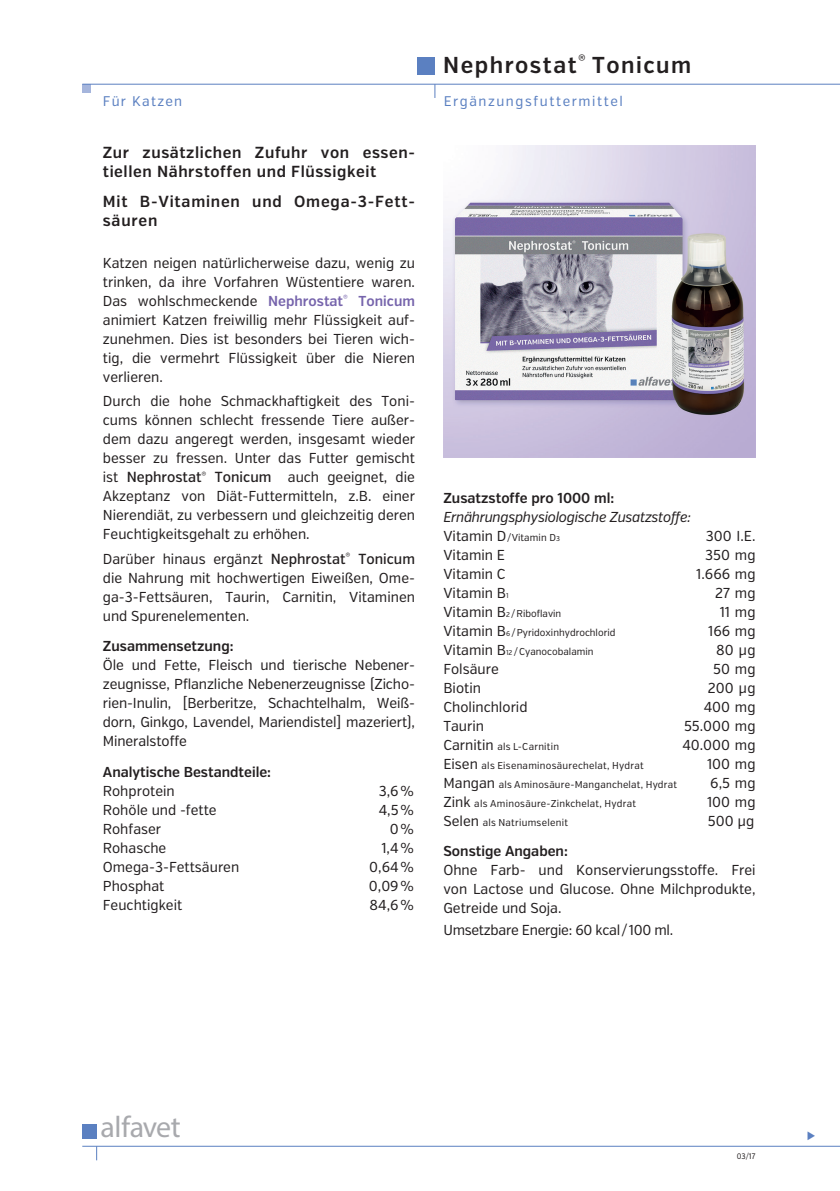
<style>
.page{position:relative;width:840px;height:1191px;background:#fff}
.page>*{position:absolute;margin:0;border:0;box-sizing:border-box;transform-origin:0 0}
.t1{font:30px "Myriad Pro";letter-spacing:-.02em;color:#a8a9ad}
.t2{font:600 23px "Verb Cond";letter-spacing:.065em;color:#231f20}
.t3{font:600 16px/19px "Verb Cond";letter-spacing:.035em;color:#231f20}
.t4{font:14.4px/19px "Verb Cond";color:#231f20;text-align:justify}
.t5{font:600 14.4px "Verb Cond";color:#231f20}
.t6{font:italic 14.4px "Verb Cond";letter-spacing:-.02em;color:#231f20}
.t7{font:14.4px "Verb Cond";letter-spacing:-.02em;color:#231f20}
.t8{font:14px "Verb Cond";letter-spacing:.11em;color:#5b80c1}
.t9{font:14px "Verb Cond";letter-spacing:.09em;color:#5b80c1}
.t10{font:10px "Verb Cond";letter-spacing:.02em;color:#231f20}
.t11{font:10px "Verb Cond";color:#231f20}
.t12{font:8px "Verb Cond";color:#231f20;scale:.95 1}
.s1{font-weight:600;color:#7664ac}
.s2{font-weight:500;font-size:14.6px}
.s3{font-size:14.4px}
.s4{font-size:7px}
</style>
<div class="page">
<img style="left:443px;top:145px;width:312px;height:312px">
<div style="left:82px;top:84px;width:8px;height:8px;background:#a5b5dc"></div>
<hr style="left:82px;top:84px;width:757px;height:1px;background:#5b80c1">
<svg style="left:96px;top:1146px;width:1px;height:14px"></svg>
<div style="left:82px;top:1124px;width:15px;height:14px;background:#5b80c1"></div>
<hr style="left:82px;top:1145px;width:757px;height:1px;background:#5b80c1">
<div style="left:417px;top:57px;width:18px;height:18px;background:#5b80c1"></div>
<svg style="left:434px;top:84px;width:1px;height:14px"></svg>
<p class="t9" style="left:103px;top:93px;width:81px">Für Katzen</p>
<p class="t3" style="left:103px;top:143px;width:313px">Zur zusätzlichen Zufuhr von essen&shy;tiellen Nährstoffen und Flüssigkeit</p>
<p class="t3" style="left:103px;top:192px;width:313px">Mit B-Vitaminen und Omega-3-Fett&shy;säuren</p>
<p class="t4" style="left:103px;top:253px;width:313px">Katzen neigen natürlicherweise dazu, wenig zu trinken, da ihre Vorfahren Wüstentiere waren.<br>Das wohlschmeckende <span class="s1">Nephrostat</span><sup>®</sup> <span class="s1">Tonicum </span>animiert Katzen freiwillig mehr Flüssigkeit auf&shy;zunehmen. Dies ist besonders bei Tieren wich&shy;tig, die vermehrt Flüssigkeit über die Nieren verlieren.</p>
<p class="t4" style="left:103px;top:392px;width:313px">Durch die hohe Schmackhaftigkeit des Toni&shy;cums können schlecht fressende Tiere außer&shy;dem dazu angeregt werden, insgesamt wieder besser zu fressen. Unter das Futter gemischt ist <span class="s2">Nephrostat</span><sup>®</sup> <span class="s2">Tonicum</span> auch geeignet, die Akzeptanz von Diät-Futtermitteln, z.B. einer Nierendiät, zu verbessern und gleichzeitig deren Feuchtigkeitsgehalt zu erhöhen.</p>
<p class="t4" style="left:103px;top:550px;width:313px">Darüber hinaus ergänzt <span class="s2">Nephrostat</span><sup>®</sup> <span class="s2">Tonicum </span>die Nahrung mit hochwertigen Eiweißen, Ome&shy;ga-3-Fettsäuren, Taurin, Carnitin, Vitaminen und Spurenelementen.</p>
<p class="t5" style="left:103px;top:637px;width:132px">Zusammensetzung:</p>
<p class="t4" style="left:103px;top:656px;width:313px">Öle und Fette, Fleisch und tierische Nebener&shy;zeugnisse, Pflanzliche Nebenerzeugnisse (Zicho&shy;rien-Inulin, [Berberitze, Schachtelhalm, Weiß&shy;dorn, Ginkgo, Lavendel, Mariendistel] mazeriert), Mineralstoffe</p>
<p class="t5" style="left:103px;top:763px;width:170px">Analytische Bestandteile:</p>
<p class="t4" style="left:103px;top:781px;width:73px">Rohprotein</p>
<p class="t4" style="left:378px;top:781px;width:37px">3,6%</p>
<p class="t4" style="left:103px;top:800px;width:115px">Rohöle und -fette</p>
<p class="t4" style="left:378px;top:800px;width:37px">4,5%</p>
<p class="t4" style="left:103px;top:819px;width:60px">Rohfaser</p>
<p class="t4" style="left:389px;top:819px;width:26px">0%</p>
<p class="t4" style="left:103px;top:838px;width:65px">Rohasche</p>
<p class="t4" style="left:381px;top:838px;width:34px">1,4%</p>
<p class="t4" style="left:103px;top:857px;width:138px">Omega-3-Fettsäuren</p>
<p class="t4" style="left:369px;top:857px;width:46px">0,64%</p>
<p class="t4" style="left:103px;top:876px;width:63px">Phosphat</p>
<p class="t4" style="left:369px;top:876px;width:46px">0,09%</p>
<p class="t4" style="left:103px;top:895px;width:81px">Feuchtigkeit</p>
<p class="t4" style="left:369px;top:895px;width:46px">84,6%</p>
<h2 class="t2" style="left:443px;top:51px;width:249px">Nephrostat<sup>®</sup> Tonicum</h2>
<p class="t8" style="left:443px;top:93px;width:180px">Ergänzungsfuttermittel</p>
<p class="t5" style="left:443px;top:489px;width:172px">Zusatzstoffe pro 1000 ml:</p>
<p class="t6" style="left:443px;top:508px;width:249px">Ernährungsphysiologische Zusatzstoffe:</p>
<p class="t10" style="left:443px;top:531px;width:118px"><span class="s3">Vitamin D</span>/Vitamin D<span class="s4">3</span></p>
<p class="t4" style="left:705px;top:526px;width:51px">300 I.E.</p>
<p class="t4" style="left:443px;top:545px;width:63px">Vitamin E</p>
<p class="t4" style="left:704px;top:545px;width:52px">350 mg</p>
<p class="t4" style="left:443px;top:564px;width:64px">Vitamin C</p>
<p class="t4" style="left:696px;top:564px;width:61px">1.666 mg</p>
<p class="t4" style="left:443px;top:583px;width:67px">Vitamin B<span class="s4">1</span></p>
<p class="t4" style="left:715px;top:583px;width:42px">27 mg</p>
<p class="t11" style="left:443px;top:607px;width:119px"><span class="s3">Vitamin B</span><span class="s4">2</span> /Riboflavin</p>
<p class="t4" style="left:719px;top:602px;width:37px">11 mg</p>
<p class="t11" style="left:443px;top:626px;width:173px"><span class="s3">Vitamin B</span><span class="s4">6</span> /Pyridoxinhydrochlorid</p>
<p class="t4" style="left:707px;top:621px;width:49px">166 mg</p>
<p class="t11" style="left:443px;top:645px;width:151px"><span class="s3">Vitamin B</span><span class="s4">12</span> /Cyanocobalamin</p>
<p class="t4" style="left:715px;top:640px;width:41px">80 µg</p>
<p class="t4" style="left:443px;top:659px;width:57px">Folsäure</p>
<p class="t4" style="left:712px;top:659px;width:44px">50 mg</p>
<p class="t4" style="left:443px;top:678px;width:39px">Biotin</p>
<p class="t4" style="left:707px;top:678px;width:49px">200 µg</p>
<p class="t4" style="left:443px;top:697px;width:86px">Cholinchlorid</p>
<p class="t4" style="left:703px;top:697px;width:53px">400 mg</p>
<p class="t4" style="left:443px;top:716px;width:42px">Taurin</p>
<p class="t4" style="left:683px;top:716px;width:73px">55.000 mg</p>
<p class="t10" style="left:443px;top:740px;width:117px"><span class="s3">Carnitin</span> als L-Carnitin</p>
<p class="t4" style="left:682px;top:735px;width:75px">40.000 mg</p>
<p class="t10" style="left:443px;top:759px;width:202px"><span class="s3">Eisen</span> als Eisenaminosäurechelat, Hydrat</p>
<p class="t4" style="left:706px;top:754px;width:50px">100 mg</p>
<p class="t10" style="left:443px;top:778px;width:235px"><span class="s3">Mangan</span> als Aminosäure-Manganchelat, Hydrat</p>
<p class="t4" style="left:710px;top:773px;width:47px">6,5 mg</p>
<p class="t10" style="left:443px;top:797px;width:194px"><span class="s3">Zink</span> als Aminosäure-Zinkchelat, Hydrat</p>
<p class="t4" style="left:706px;top:792px;width:50px">100 mg</p>
<p class="t10" style="left:443px;top:816px;width:126px"><span class="s3">Selen</span> als Natriumselenit</p>
<p class="t4" style="left:707px;top:811px;width:48px">500 µg</p>
<p class="t5" style="left:443px;top:842px;width:126px">Sonstige Angaben:</p>
<p class="t4" style="left:443px;top:860px;width:313px">Ohne Farb- und Konservierungsstoffe. Frei von Lactose und Glucose. Ohne Milchprodukte, Getreide und Soja.</p>
<p class="t7" style="left:443px;top:921px;width:231px">Umsetzbare Energie: 60 kcal/100 ml.</p>
<h1 class="t1" style="left:101px;top:1108px;width:82px">alfavet</h1>
<p class="t12" style="left:736px;top:1151px;width:21px">03/17</p>
</div>
